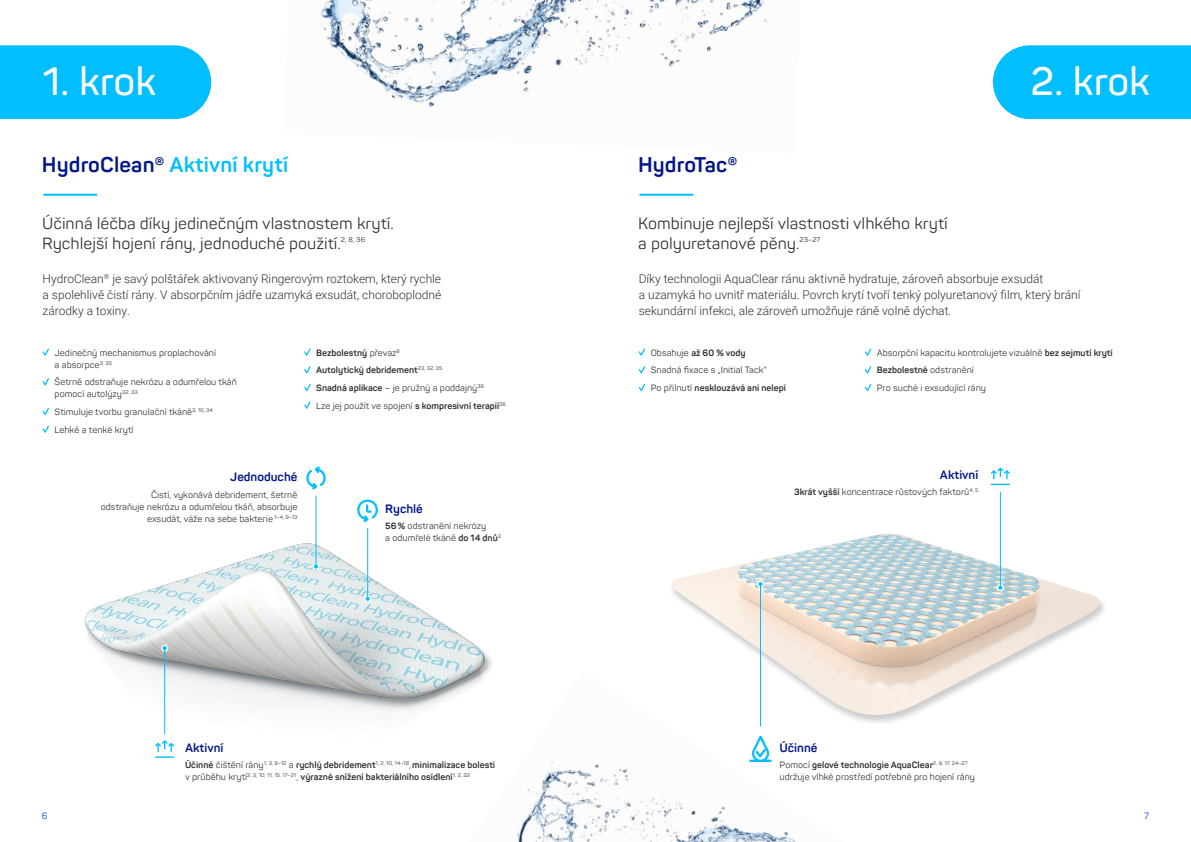
<style>
.page{position:relative;width:1191px;height:842px;background:#fff}
.page>*{position:absolute;margin:0;border:0;box-sizing:border-box;transform-origin:0 0}
.t1{font:600 39px "Panton";color:#fff}
.t2{font:700 21px "Panton";letter-spacing:.01em;color:#00beff}
.t3{font:700 21px "Panton";color:#001689}
.t4{font:16px/20px "Panton";color:#2f2f2f}
.t5{font:300 12px/16px "Roboto";color:#2f2f2f;text-align:justify}
.t6{font:700 12px "Panton";color:#001689}
.t7{font:9px/12px "Panton";color:#2f2f2f}
.t8{font:700 9px/17.7px "Panton";color:#2f2f2f}
.t9{font:9px "Panton";color:#0045ff}
.t10{font:7px "Panton";color:#2f2f2f}
.s1{color:#001689}
.s2{font-weight:400}
.s3{font-weight:700}
</style>
<div class="page">
<div style="left:993px;top:45px;width:198px;height:74px;background:#00beff"></div>
<div style="left:0;top:45px;width:211px;height:74px;background:#00beff"></div>
<svg style="left:43px;top:348px;width:6px;height:8px"></svg>
<svg style="left:43px;top:378px;width:6px;height:7px"></svg>
<svg style="left:43px;top:408px;width:6px;height:7px"></svg>
<svg style="left:43px;top:425px;width:6px;height:8px"></svg>
<svg style="left:304px;top:348px;width:7px;height:8px"></svg>
<svg style="left:304px;top:366px;width:7px;height:7px"></svg>
<svg style="left:304px;top:384px;width:7px;height:7px"></svg>
<svg style="left:304px;top:401px;width:7px;height:8px"></svg>
<img style="left:84px;top:519px;width:409px;height:239px">
<svg style="left:312px;top:563px;width:8px;height:7px"></svg>
<svg style="left:364px;top:595px;width:7px;height:7px"></svg>
<svg style="left:161px;top:644px;width:7px;height:8px"></svg>
<hr style="left:315px;top:496px;width:1px;height:70px;background:#00beff">
<svg style="left:314px;top:564px;width:4px;height:4px"></svg>
<hr style="left:367px;top:528px;width:1px;height:71px;background:#00beff">
<svg style="left:366px;top:597px;width:4px;height:4px"></svg>
<hr style="left:164px;top:648px;width:1px;height:86px;background:#00beff">
<svg style="left:163px;top:646px;width:4px;height:4px"></svg>
<svg style="left:155px;top:740px;width:19px;height:18px"></svg>
<svg style="left:356px;top:499px;width:22px;height:23px"></svg>
<svg style="left:306px;top:467px;width:20px;height:22px"></svg>
<hr style="left:43px;top:194px;width:54px;height:2px;background:#00beff">
<img style="left:671px;top:534px;width:433px;height:189px">
<svg style="left:996px;top:584px;width:8px;height:7px"></svg>
<svg style="left:757px;top:580px;width:7px;height:8px"></svg>
<hr style="left:1000px;top:492px;width:1px;height:96px;background:#00beff">
<svg style="left:998px;top:586px;width:4px;height:4px"></svg>
<hr style="left:760px;top:584px;width:1px;height:142px;background:#00beff">
<svg style="left:758px;top:582px;width:4px;height:4px"></svg>
<svg style="left:638px;top:348px;width:7px;height:8px"></svg>
<svg style="left:638px;top:366px;width:7px;height:7px"></svg>
<svg style="left:638px;top:384px;width:7px;height:7px"></svg>
<svg style="left:865px;top:348px;width:6px;height:8px"></svg>
<svg style="left:864px;top:366px;width:7px;height:7px"></svg>
<svg style="left:864px;top:384px;width:7px;height:7px"></svg>
<hr style="left:639px;top:194px;width:54px;height:2px;background:#00beff">
<svg style="left:990px;top:467px;width:20px;height:18px"></svg>
<img style="left:302px;top:0;width:465px;height:108px">
<img style="left:467px;top:671px;width:406px;height:171px">
<h1 class="t1" style="left:43px;top:57px;width:115px">1. krok</h1>
<h1 class="t1" style="left:1030px;top:57px;width:121px">2. krok</h1>
<h2 class="t2" style="left:42px;top:151px;width:248px"><span class="s1">HydroClean®</span> Aktivní krytí</h2>
<h2 class="t3" style="left:638px;top:151px;width:101px">HydroTac®</h2>
<h3 class="t4" style="left:42px;top:213px;width:353px">Účinná léčba díky jedinečným vlastnostem krytí.<br>Rychlejší hojení rány, jednoduché použití.</h3>
<p class="t10" style="left:341px;top:235px;width:26px">2, 8, 36</p>
<h3 class="t4" style="left:638px;top:213px;width:311px">Kombinuje nejlepší vlastnosti vlhkého krytí a polyuretanové pěny.</h3>
<p class="t10" style="left:799px;top:235px;width:22px">23–27</p>
<h3 class="t5" style="left:43px;top:270px;width:400px">HydroClean<sup>®</sup> je savý polštářek aktivovaný Ringerovým roztokem, který rychle a spolehlivě čistí rány. V absorpčním jádře uzamyká exsudát, choroboplodné zárodky a toxiny.</h3>
<h3 class="t5" style="left:639px;top:270px;width:443px;text-align:left">Díky technologii AquaClear ránu aktivně hydratuje, zároveň absorbuje exsudát<br>a uzamyká ho uvnitř materiálu. Povrch krytí tvoří tenký polyuretanový film, který brání sekundární infekci, ale zároveň umožňuje ráně volně dýchat.</h3>
<p class="t7" style="left:55px;top:346px;width:163px">Jedinečný mechanismus proplachování a absorpce<sup>3,</sup> <sup>35</sup></p>
<p class="t7" style="left:55px;top:376px;width:184px">Šetrně odstraňuje nekrózu a odumřelou tkáň pomocí autolýzy<sup>32,</sup> <sup>33</sup></p>
<p class="t7" style="left:55px;top:403px;width:160px;line-height:17.7px">Stimuluje tvorbu granulační tkáně<sup>3,</sup> <sup>10,</sup> <sup>34<br></sup>Lehké a tenké krytí</p>
<p class="t8" style="left:316px;top:344px;width:191px">Bezbolestný <span class="s2">převaz</span><sup>8<br></sup>Autolytický debridement<sup>23,</sup> <sup>32,</sup> <sup>35<br></sup>Snadná aplikace <span class="s2">– je pružný a poddajný</span><sup>36<br></sup><span class="s2">Lze jej použít ve spojení</span> s kompresivní terapií<sup>36</sup></p>
<p class="t7" style="left:651px;top:344px;width:137px;line-height:17.7px">Obsahuje <span class="s3">až 60 % vody<br></span>Snadná fixace s „Initial Tack“<br>Po přilnutí <span class="s3">nesklouzává ani nelepí</span></p>
<p class="t7" style="left:877px;top:344px;width:237px;line-height:17.7px">Absorpční kapacitu kontrolujete vizuálně <span class="s3">bez sejmutí krytí<br>Bezbolestné</span> odstranění<br>Pro suché i exsudující rány</p>
<h3 class="t6" style="left:230px;top:470px;width:69px">Jednoduché</h3>
<p class="t7" style="left:101px;top:488px;width:198px;text-align:right">Čistí, vykonává debridement, šetrně<br>odstraňuje nekrózu a odumřelou tkáň, absorbuje exsudát, váže na sebe bakterie <sup>1–4,</sup> <sup>9–13</sup></p>
<h3 class="t6" style="left:385px;top:501px;width:39px">Rychlé</h3>
<p class="t7" style="left:385px;top:519px;width:117px"><span class="s3">56%</span> odstranění nekrózy<br>a odumřelé tkáně <span class="s3">do 14 dnů</span><sup>3</sup></p>
<h3 class="t6" style="left:940px;top:467px;width:40px">Aktivní</h3>
<p class="t7" style="left:794px;top:486px;width:186px"><span class="s3">3krát vyšší</span> koncentrace růstových faktorů<sup>4,</sup> <sup>5</sup></p>
<h3 class="t6" style="left:185px;top:740px;width:40px">Aktivní</h3>
<p class="t8" style="left:185px;top:759px;width:312px;line-height:12px">Účinné <span class="s2">čištění rány</span><sup>1,</sup> <sup>3,</sup> <sup>9–12</sup> <span class="s2">a</span> rychlý debridement<sup>1,</sup> <sup>2,</sup> <sup>10,</sup> <sup>14–18</sup><span class="s2">,</span> minimalizace bolesti <span class="s2">v průběhu krytí</span><sup>2,</sup> <sup>3,</sup> <sup>10,</sup> <sup>11,</sup> <sup>15,</sup> <sup>17–21</sup><span class="s2">,</span> výrazné snížení bakteriálního osídlení<sup>1,</sup> <sup>2,</sup> <sup>22</sup></p>
<h3 class="t6" style="left:779px;top:740px;width:39px">Účinné</h3>
<p class="t7" style="left:779px;top:759px;width:197px">Pomocí <span class="s3">gelové technologie AquaClear</span><sup>2,</sup> <sup>9,</sup> <sup>17,</sup> <sup>24–27 </sup>udržuje vlhké prostředí potřebné pro hojení rány</p>
<p class="t9" style="left:42px;top:810px;width:7px">6</p>
<p class="t9" style="left:1144px;top:810px;width:6px">7</p>
</div>
